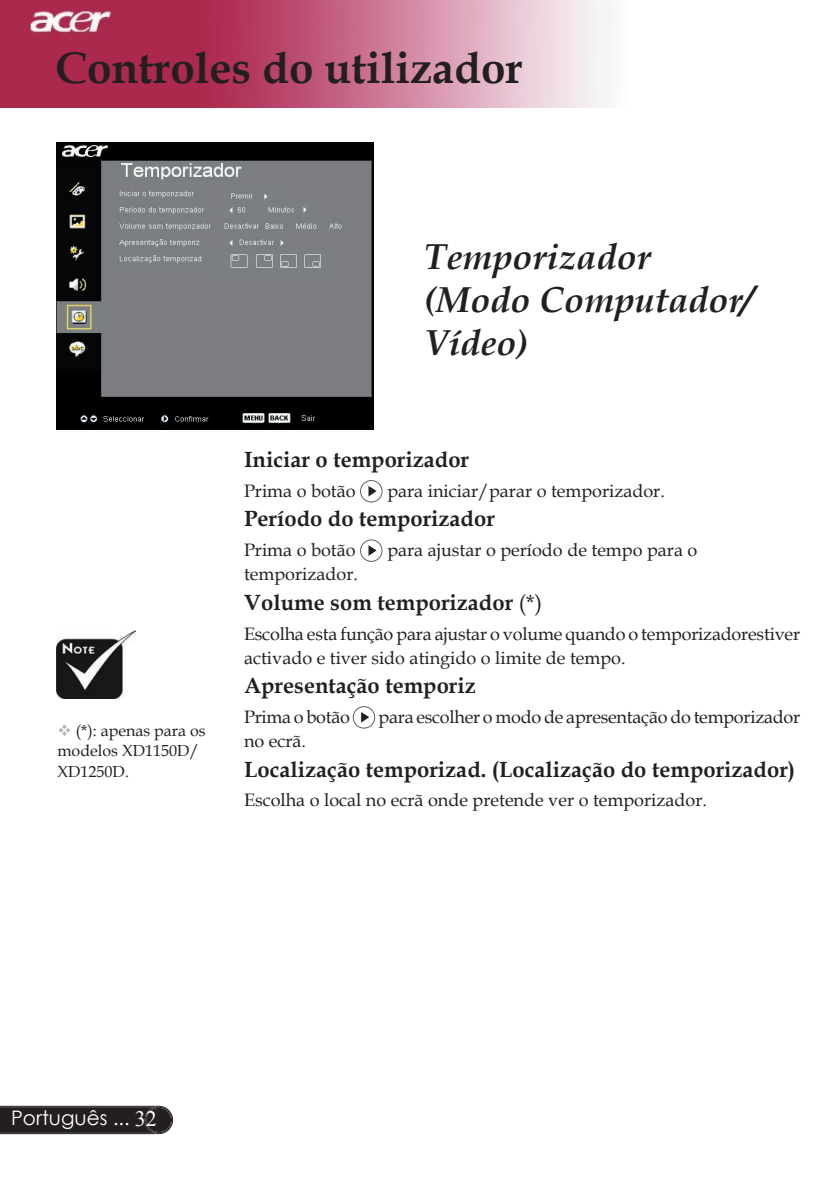
<style>
.page{position:relative;width:840px;height:1191px;background:#fff}
.page>*{position:absolute;margin:0;border:0;box-sizing:border-box;transform-origin:0 0}
.t1{font:700 44px "Book Antiqua";color:#231f20}
.t2{font:italic 700 36px/43.2px "Book Antiqua";color:#231f20}
.t3{font:700 22px "Book Antiqua";color:#231f20}
.t4{font:20px "Century Gothic";color:#fff}
.t5{font:18px/24px "Book Antiqua";color:#231f20}
.t6{font:16px/20px "Book Antiqua";color:#231f20}
.s1{color:#adb4b7}
.s2{font-weight:400}
.s3{font-family:"Times New Roman";font-size:22px}
</style>
<div class="page">
<img style="left:0;top:0;width:610px;height:108px">
<svg style="left:0;top:1105px;width:173px;height:29px;background:#312d2e"></svg>
<img style="left:57px;top:142px;width:317px;height:287px">
<svg style="left:360px;top:480px;width:22px;height:22px"></svg>
<svg style="left:360px;top:539px;width:22px;height:23px"></svg>
<svg style="left:352px;top:706px;width:23px;height:22px"></svg>
<img style="left:57px;top:630px;width:79px;height:68px">
<h1 class="t1" style="left:55px;top:38px;width:468px">Controles do utilizador</h1>
<p class="t6" style="left:57px;top:720px;width:149px"><span class="s1">❖</span> (*): apenas para os modelos XD1150D/<br>XD1250D.</p>
<h2 class="t2" style="left:424px;top:235px;width:331px">Temporizador (Modo Computador/<br>Vídeo)</h2>
<p class="t3" style="left:244px;top:444px;width:226px">Iniciar o temporizador</p>
<p class="t5" style="left:244px;top:478px;width:113px">Prima o botão</p>
<p class="t5" style="left:387px;top:478px;width:279px">para iniciar/parar o temporizador.</p>
<p class="t3" style="left:244px;top:504px;width:252px">Período do temporizador</p>
<p class="t5" style="left:244px;top:537px;width:113px">Prima o botão</p>
<p class="t5" style="left:387px;top:537px;width:311px">para ajustar o período de tempo para o</p>
<p class="t5" style="left:244px;top:561px;width:115px">temporizador.</p>
<p class="t3" style="left:244px;top:587px;width:299px">Volume som temporizador <span class="s2">(*)</span></p>
<p class="t5" style="left:244px;top:621px;width:557px">Escolha esta função para ajustar o volume quando o temporizadorestiver activado e tiver sido atingido o limite de tempo.</p>
<p class="t3" style="left:244px;top:670px;width:233px">Apresentação temporiz</p>
<p class="t5" style="left:244px;top:704px;width:107px">Prima o botão</p>
<p class="t5" style="left:378px;top:704px;width:423px">para escolher o modo de apresentação do temporizador</p>
<p class="t5" style="left:244px;top:728px;width:64px">no ecrã.</p>
<p class="t3" style="left:244px;top:754px;width:552px">Localização temporizad. (Localização do temporizador)</p>
<p class="t5" style="left:244px;top:787px;width:464px">Escolha o local no ecrã onde pretende ver o temporizador.</p>
<p class="t4" style="left:11px;top:1103px;width:147px">Português ... <span class="s3">32</span></p>
</div>
